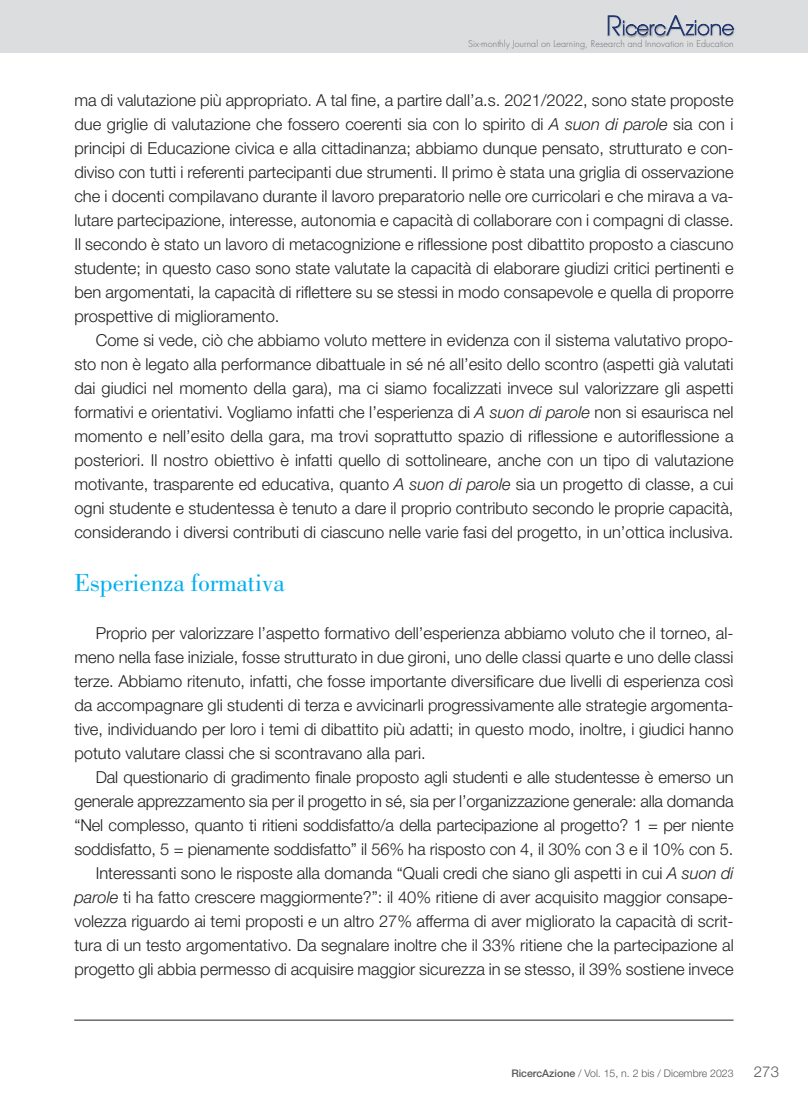
<style>
.page{position:relative;width:808px;height:1106px;background:#fff}
.page>*{position:absolute;margin:0;border:0;box-sizing:border-box;transform-origin:0 0}
.t1{font:25.5px "Bodoni";color:#00aeef}
.t2{font:300 16.5px/24px "Helvetica Neue LT Std";color:#231f20;text-align:justify}
.t3{font:300 15px "Helvetica Neue LT Std";color:#57585a}
.t4{font:300 10.5px "Helvetica Neue LT Std";color:#57585a}
.t5{font:300 9px "Futura";letter-spacing:.01em;color:#6c6d70}
.s1{font-style:italic}
.s2{font-weight:500}
</style>
<div class="page">
<div style="left:0;top:0;width:808px;height:53px;background:#dcdddf"></div>
<div style="left:606px;top:15px;width:18px;height:23px;background:#231f20;opacity:.3"></div>
<div style="left:620px;top:18px;width:47px;height:18px;background:#c9cace"></div>
<div style="left:621px;top:19px;width:47px;height:19px;background:#231f20;opacity:.5"></div>
<div style="left:664px;top:13px;width:20px;height:24px;background:#fff;opacity:.3"></div>
<div style="left:665px;top:14px;width:22px;height:24px;background:#231f20;opacity:.3"></div>
<div style="left:683px;top:17px;width:52px;height:19px;background:#fff;opacity:.3"></div>
<div style="left:684px;top:19px;width:52px;height:19px;background:#231f20;opacity:.3"></div>
<svg style="left:608px;top:15px;width:126px;height:20px"></svg>
<hr style="left:74px;top:1019px;width:659px;height:1px;background:#231f20">
<p class="t5" style="left:468px;top:38px;width:267px">Six-monthly Journal on Learning, Research and Innovation in Education</p>
<p class="t2" style="left:74px;top:87px;width:661px">ma di valutazione più appropriato. A tal fine, a partire dall’a.s. 2021/2022, sono state proposte due griglie di valutazione che fossero coerenti sia con lo spirito di <span class="s1">A suon di parole</span> sia con i principi di Educazione civica e alla cittadinanza; abbiamo dunque pensato, strutturato e con&shy;diviso con tutti i referenti partecipanti due strumenti. Il primo è stata una griglia di osservazione che i docenti compilavano durante il lavoro preparatorio nelle ore curricolari e che mirava a va&shy;lutare partecipazione, interesse, autonomia e capacità di collaborare con i compagni di classe.<br>Il secondo è stato un lavoro di metacognizione e riflessione post dibattito proposto a ciascuno studente; in questo caso sono state valutate la capacità di elaborare giudizi critici pertinenti e ben argomentati, la capacità di riflettere su se stessi in modo consapevole e quella di proporre prospettive di miglioramento.</p>
<p class="t2" style="left:74px;top:327px;width:661px;text-indent:21px">Come si vede, ciò che abbiamo voluto mettere in evidenza con il sistema valutativo propo&shy;sto non è legato alla performance dibattuale in sé né all’esito dello scontro (aspetti già valutati dai giudici nel momento della gara), ma ci siamo focalizzati invece sul valorizzare gli aspetti formativi e orientativi. Vogliamo infatti che l’esperienza di <span class="s1">A suon di parole</span> non si esaurisca nel momento e nell’esito della gara, ma trovi soprattutto spazio di riflessione e autoriflessione a posteriori. Il nostro obiettivo è infatti quello di sottolineare, anche con un tipo di valutazione motivante, trasparente ed educativa, quanto <span class="s1">A suon di parole</span> sia un progetto di classe, a cui ogni studente e studentessa è tenuto a dare il proprio contributo secondo le proprie capacità, considerando i diversi contributi di ciascuno nelle varie fasi del progetto, in un’ottica inclusiva.</p>
<h1 class="t1" style="left:74px;top:568px;width:212px">Esperienza formativa</h1>
<p class="t2" style="left:74px;top:621px;width:661px;text-indent:21px">Proprio per valorizzare l’aspetto formativo dell’esperienza abbiamo voluto che il torneo, al&shy;meno nella fase iniziale, fosse strutturato in due gironi, uno delle classi quarte e uno delle classi terze. Abbiamo ritenuto, infatti, che fosse importante diversificare due livelli di esperienza così da accompagnare gli studenti di terza e avvicinarli progressivamente alle strategie argomenta&shy;tive, individuando per loro i temi di dibattito più adatti; in questo modo, inoltre, i giudici hanno potuto valutare classi che si scontravano alla pari.</p>
<p class="t2" style="left:74px;top:765px;width:661px;text-align:right">Dal questionario di gradimento finale proposto agli studenti e alle studentesse è emerso un generale apprezzamento sia per il progetto in sé, sia per l’organizzazione generale: alla domanda “Nel complesso, quanto ti ritieni soddisfatto/a della partecipazione al progetto? 1 = per niente soddisfatto, 5 = pienamente soddisfatto” il 56% ha risposto con 4, il 30% con 3 e il 10% con 5.<br>Interessanti sono le risposte alla domanda “Quali credi che siano gli aspetti in cui <span class="s1">A suon di parole</span> ti ha fatto crescere maggiormente?”: il 40% ritiene di aver acquisito maggior consape&shy;volezza riguardo ai temi proposti e un altro 27% afferma di aver migliorato la capacità di scrit&shy;tura di un testo argomentativo. Da segnalare inoltre che il 33% ritiene che la partecipazione al progetto gli abbia permesso di acquisire maggior sicurezza in se stesso, il 39% sostiene invece</p>
<p class="t4" style="left:511px;top:1067px;width:224px"><span class="s2">RicercAzione</span> / Vol. 15, n. 2 bis / Dicembre 2023</p>
<p class="t3" style="left:754px;top:1062px;width:27px">273</p>
</div>
